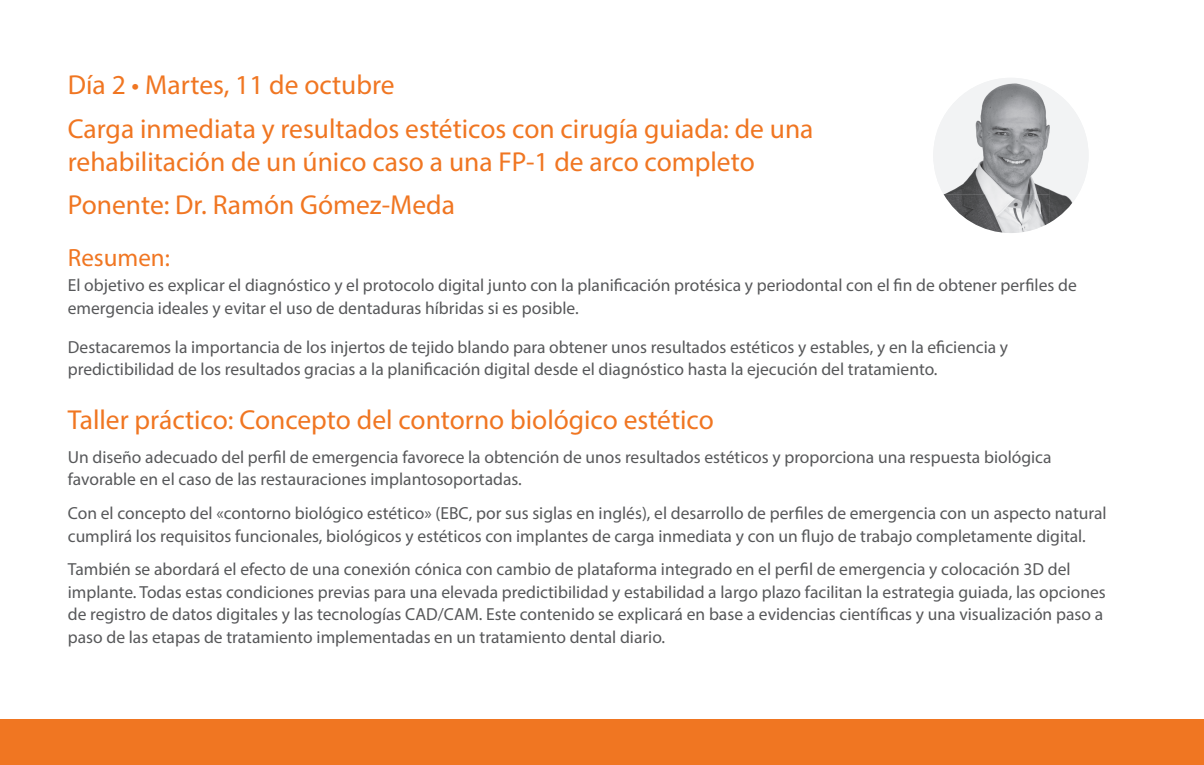
<style>
.page{position:relative;width:1204px;height:765px;background:#fff}
.page>*{position:absolute;margin:0;border:0;box-sizing:border-box;transform-origin:0 0}
.t1{font:27.5px/43.8px "Myriad Pro";color:#f07622}
.t2{font:25px "Myriad Pro";color:#f07622}
.t3{font:17.5px/22.5px "Myriad Pro";color:#57585a}
</style>
<div class="page">
<div style="left:0;top:719px;width:1204px;height:46px;background:#f07622"></div>
<img style="left:933px;top:78px;width:116px;height:116px">
<img style="left:1049px;top:88px;width:39px;height:135px">
<img style="left:943px;top:194px;width:107px;height:39px">
<h1 class="t1" style="left:68px;top:63px;width:747px">Día 2 • Martes, 11 de octubre<br>Carga inmediata y resultados estéticos con cirugía guiada: de una</h1>
<h1 class="t1" style="left:68px;top:139px;width:688px">rehabilitación de un único caso a una FP-1 de arco completo<br>Ponente: Dr. Ramón Gómez-Meda</h1>
<h2 class="t2" style="left:68px;top:242px;width:104px">Resumen:</h2>
<p class="t3" style="left:68px;top:274px;width:1010px">El objetivo es explicar el diagnóstico y el protocolo digital junto con la planificación protésica y periodontal con el fin de obtener perfiles de emergencia ideales y evitar el uso de dentaduras híbridas si es posible.</p>
<p class="t3" style="left:68px;top:335px;width:942px">Destacaremos la importancia de los injertos de tejido blando para obtener unos resultados estéticos y estables, y en la eficiencia y predictibilidad de los resultados gracias a la planificación digital desde el diagnóstico hasta la ejecución del tratamiento.</p>
<h1 class="t1" style="left:68px;top:397px;width:647px">Taller práctico: Concepto del contorno biológico estético</h1>
<p class="t3" style="left:68px;top:445px;width:985px">Un diseño adecuado del perfil de emergencia favorece la obtención de unos resultados estéticos y proporciona una respuesta biológica favorable en el caso de las restauraciones implantosoportadas.</p>
<p class="t3" style="left:68px;top:502px;width:1040px">Con el concepto del «contorno biológico estético» (EBC, por sus siglas en inglés), el desarrollo de perfiles de emergencia con un aspecto natural cumplirá los requisitos funcionales, biológicos y estéticos con implantes de carga inmediata y con un flujo de trabajo completamente digital.</p>
<p class="t3" style="left:68px;top:558px;width:1039px">También se abordará el efecto de una conexión cónica con cambio de plataforma integrado en el perfil de emergencia y colocación 3D del implante. Todas estas condiciones previas para una elevada predictibilidad y estabilidad a largo plazo facilitan la estrategia guiada, las opciones de registro de datos digitales y las tecnologías CAD/CAM. Este contenido se explicará en base a evidencias científicas y una visualización paso a paso de las etapas de tratamiento implementadas en un tratamiento dental diario.</p>
</div>
